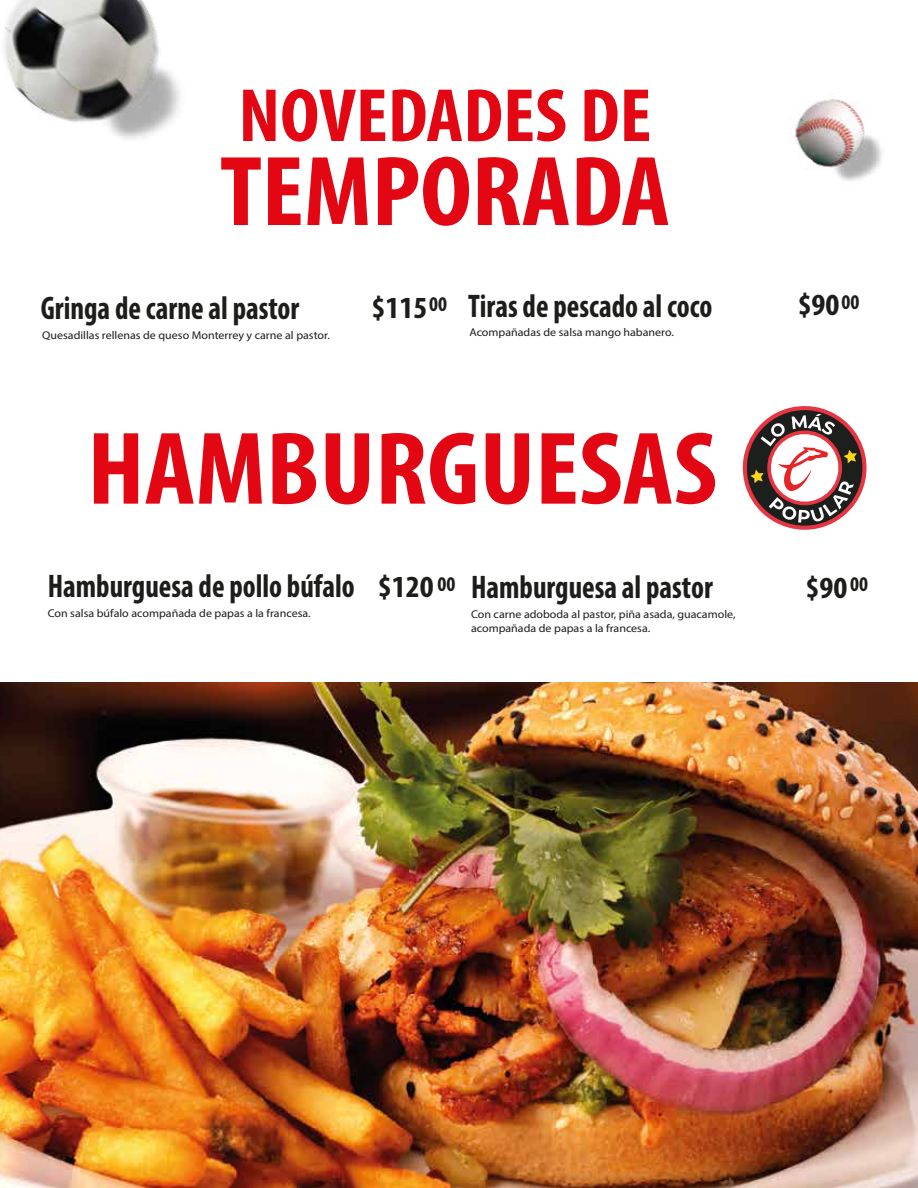
<style>
.page{position:relative;width:918px;height:1188px;background:#fff}
.page>*{position:absolute;margin:0;border:0;box-sizing:border-box;transform-origin:0 0}
.t1{font:700 condensed 104.25px "Myriad Pro";color:#e30613;scale:1.06 1}
.t2{font:700 condensed 100.2px "Myriad Pro";color:#e30613;scale:1.06 1}
.t3{font:700 condensed 76.2px "Myriad Pro";color:#e30613;scale:1.06 1}
.t4{font:700 condensed 32.85px "Myriad Pro";color:#1d1d1b;scale:.91 1}
.t5{font:700 condensed 30.75px "Myriad Pro";color:#1d1d1b;scale:1.06 1}
.t6{font:11.25px/14.4px "Myriad Pro";color:#1d1d1b;scale:1.06 1}
</style>
<div class="page">
<img style="left:0;top:683px;width:918px;height:505px">
<svg style="left:743px;top:406px;width:124px;height:124px"></svg>
<img style="left:4px;top:0;width:176px;height:139px">
<img style="left:789px;top:99px;width:93px;height:82px">
<h3 class="t3" style="left:238px;top:68px;width:391px">NOVEDADES DE</h3>
<h2 class="t2" style="left:220px;top:129px;width:426px">TEMPORADA</h2>
<h3 class="t4" style="left:41px;top:287px;width:286px">Gringa de carne al pastor</h3>
<p class="t6" style="left:42px;top:328px;width:273px">Quesadillas rellenas de queso Monterrey y carne al pastor.</p>
<h3 class="t5" style="left:372px;top:288px;width:73px">$115<sup>00</sup></h3>
<h3 class="t5" style="left:798px;top:286px;width:60px">$90<sup>00</sup></h3>
<h3 class="t4" style="left:468px;top:286px;width:270px">Tiras de pescado al coco</h3>
<p class="t6" style="left:469px;top:325px;width:194px">Acompañadas de salsa mango habanero.</p>
<h1 class="t1" style="left:87px;top:404px;width:596px">HAMBURGUESAS</h1>
<h3 class="t4" style="left:48px;top:565px;width:339px">Hamburguesa de pollo búfalo</h3>
<p class="t6" style="left:48px;top:606px;width:250px">Con salsa búfalo acompañada de papas a la francesa.</p>
<h3 class="t5" style="left:378px;top:568px;width:75px">$120 <sup>00</sup></h3>
<h3 class="t5" style="left:806px;top:569px;width:61px">$90<sup>00</sup></h3>
<h3 class="t4" style="left:471px;top:566px;width:267px">Hamburguesa al pastor</h3>
<p class="t6" style="left:471px;top:607px;width:251px">Con carne adoboda al pastor, piña asada, guacamole, acompañada de papas a la francesa.</p>
</div>
